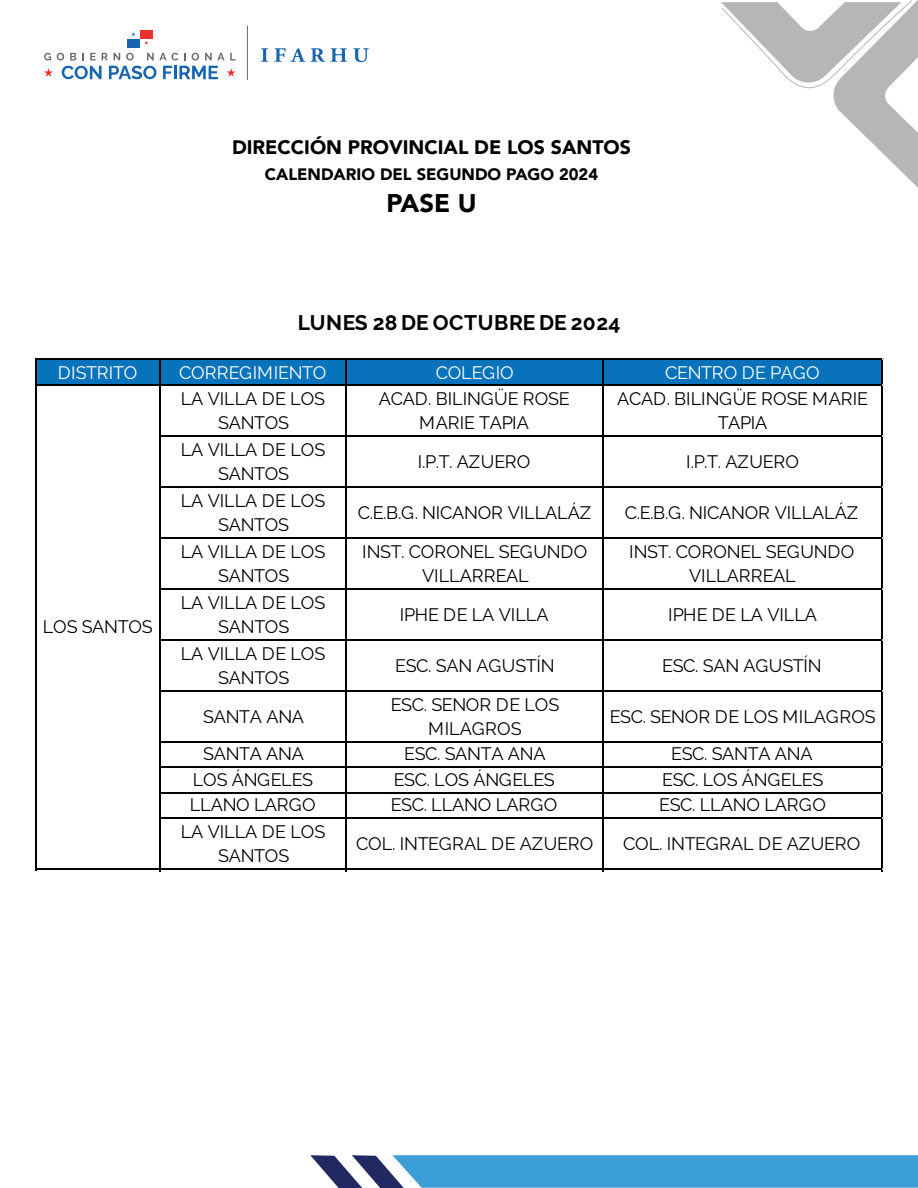
<style>
.page{position:relative;width:918px;height:1188px;background:#fff}
.page>*{position:absolute;margin:0;border:0;box-sizing:border-box;transform-origin:0 0}
.t1{font:900 25.5px "Avenir";color:#000001}
.t2{font:700 21px "Raleway";letter-spacing:.015em;color:#000001}
.t3{font:900 19.5px "Avenir";color:#000001}
.t4{font:18px/24px "Raleway";letter-spacing:-.005em;color:#000001;text-align:center}
.t5{font:18px "Raleway";color:#fff}
.t6{font:18px "Raleway";letter-spacing:-.02em;color:#fff}
.t7{font:900 16.5px "Avenir";color:#000001}
</style>
<div class="page">
<svg style="left:44px;top:53px;width:7px;height:7px"></svg>
<svg style="left:57px;top:53px;width:7px;height:7px"></svg>
<svg style="left:70px;top:53px;width:6px;height:7px"></svg>
<svg style="left:82px;top:53px;width:2px;height:7px"></svg>
<svg style="left:90px;top:53px;width:6px;height:7px"></svg>
<svg style="left:102px;top:53px;width:6px;height:7px"></svg>
<svg style="left:114px;top:53px;width:6px;height:7px"></svg>
<svg style="left:126px;top:53px;width:8px;height:7px"></svg>
<svg style="left:147px;top:53px;width:31px;height:7px"></svg>
<svg style="left:184px;top:53px;width:2px;height:7px"></svg>
<svg style="left:192px;top:53px;width:7px;height:7px"></svg>
<svg style="left:205px;top:53px;width:31px;height:7px"></svg>
<svg style="left:62px;top:66px;width:40px;height:13px"></svg>
<svg style="left:109px;top:66px;width:47px;height:13px"></svg>
<svg style="left:163px;top:66px;width:55px;height:13px"></svg>
<div style="left:140px;top:30px;width:13px;height:9px;background:#ee302e"></div>
<div style="left:127px;top:39px;width:13px;height:8px;background:#1764b1"></div>
<svg style="left:44px;top:68px;width:9px;height:9px"></svg>
<svg style="left:227px;top:68px;width:9px;height:9px"></svg>
<svg style="left:261px;top:48px;width:7px;height:14px"></svg>
<svg style="left:274px;top:48px;width:51px;height:14px"></svg>
<svg style="left:331px;top:48px;width:16px;height:14px"></svg>
<svg style="left:353px;top:48px;width:16px;height:14px"></svg>
<hr style="left:247px;top:25px;width:1px;height:55px;background:#646a6d">
<svg style="left:721px;top:0;width:197px;height:188px"></svg>
<div style="left:35px;top:358px;width:848px;height:27px;background:#0873bb"></div>
<hr style="left:37px;top:358px;width:846px;height:2px;background:#000001">
<hr style="left:37px;top:384px;width:846px;height:1px;background:#000001">
<hr style="left:161px;top:435px;width:722px;height:1px;background:#000001">
<hr style="left:161px;top:486px;width:722px;height:1px;background:#000001">
<hr style="left:161px;top:537px;width:722px;height:1px;background:#000001">
<hr style="left:161px;top:588px;width:722px;height:1px;background:#000001">
<hr style="left:161px;top:639px;width:722px;height:1px;background:#000001">
<hr style="left:161px;top:690px;width:722px;height:1px;background:#000001">
<hr style="left:161px;top:741px;width:722px;height:1px;background:#000001">
<hr style="left:161px;top:766px;width:722px;height:2px;background:#000001">
<hr style="left:161px;top:792px;width:722px;height:1px;background:#000001">
<hr style="left:161px;top:817px;width:722px;height:2px;background:#000001">
<hr style="left:37px;top:868px;width:846px;height:2px;background:#000001">
<hr style="left:35px;top:358px;width:2px;height:513px;background:#000001">
<hr style="left:160px;top:360px;width:1px;height:511px;background:#000001">
<hr style="left:346px;top:360px;width:1px;height:511px;background:#000001">
<hr style="left:602px;top:360px;width:2px;height:511px;background:#000001">
<hr style="left:881px;top:360px;width:2px;height:511px;background:#000001">
<svg style="left:310px;top:1155px;width:608px;height:33px;background:#4b9ed1"></svg>
<p class="t3" style="left:232px;top:130px;width:400px">DIRECCIÓN PROVINCIAL DE LOS SANTOS</p>
<h1 class="t1" style="left:386px;top:182px;width:92px">PASE U</h1>
<p class="t7" style="left:265px;top:160px;width:335px">CALENDARIO DEL SEGUNDO PAGO 2024</p>
<p class="t2" style="left:298px;top:310px;width:324px">LUNES 28 DE OCTUBRE DE 2024</p>
<p class="t5" style="left:58px;top:363px;width:81px">DISTRITO</p>
<p class="t5" style="left:179px;top:363px;width:148px">CORREGIMIENTO</p>
<p class="t5" style="left:436px;top:363px;width:79px">COLEGIO</p>
<p class="t6" style="left:665px;top:363px;width:156px">CENTRO DE PAGO</p>
<p class="t4" style="left:181px;top:386px;width:146px">LA VILLA DE LOS<br>SANTOS</p>
<p class="t4" style="left:379px;top:386px;width:192px">ACAD. BILINGÜE ROSE<br>MARIE TAPIA</p>
<p class="t4" style="left:617px;top:386px;width:252px">ACAD. BILINGÜE ROSE MARIE<br>TAPIA</p>
<p class="t4" style="left:181px;top:437px;width:146px">LA VILLA DE LOS<br>SANTOS</p>
<p class="t4" style="left:418px;top:449px;width:114px">I.P.T. AZUERO</p>
<p class="t4" style="left:686px;top:449px;width:114px">I.P.T. AZUERO</p>
<p class="t4" style="left:181px;top:488px;width:146px">LA VILLA DE LOS<br>SANTOS</p>
<p class="t4" style="left:358px;top:500px;width:235px">C.E.B.G. NICANOR VILLALÁZ</p>
<p class="t4" style="left:625px;top:500px;width:235px">C.E.B.G. NICANOR VILLALÁZ</p>
<p class="t4" style="left:181px;top:539px;width:146px">LA VILLA DE LOS<br>SANTOS</p>
<p class="t4" style="left:362px;top:539px;width:227px">INST. CORONEL SEGUNDO<br>VILLARREAL</p>
<p class="t4" style="left:629px;top:539px;width:227px">INST. CORONEL SEGUNDO<br>VILLARREAL</p>
<p class="t4" style="left:181px;top:590px;width:146px">LA VILLA DE LOS<br>SANTOS</p>
<p class="t4" style="left:400px;top:602px;width:150px">IPHE DE LA VILLA</p>
<p class="t4" style="left:668px;top:602px;width:150px">IPHE DE LA VILLA</p>
<p class="t4" style="left:43px;top:614px;width:112px">LOS SANTOS</p>
<p class="t4" style="left:181px;top:641px;width:146px">LA VILLA DE LOS<br>SANTOS</p>
<p class="t4" style="left:395px;top:653px;width:161px">ESC. SAN AGUSTÍN</p>
<p class="t4" style="left:662px;top:653px;width:161px">ESC. SAN AGUSTÍN</p>
<p class="t4" style="left:203px;top:704px;width:102px">SANTA ANA</p>
<p class="t4" style="left:391px;top:692px;width:170px">ESC. SENOR DE LOS<br>MILAGROS</p>
<p class="t4" style="left:610px;top:704px;width:268px">ESC. SENOR DE LOS MILAGROS</p>
<p class="t4" style="left:203px;top:742px;width:102px">SANTA ANA</p>
<p class="t4" style="left:404px;top:742px;width:143px">ESC. SANTA ANA</p>
<p class="t4" style="left:671px;top:742px;width:143px">ESC. SANTA ANA</p>
<p class="t4" style="left:193px;top:767px;width:122px">LOS ÁNGELES</p>
<p class="t4" style="left:394px;top:767px;width:163px">ESC. LOS ÁNGELES</p>
<p class="t4" style="left:662px;top:767px;width:163px">ESC. LOS ÁNGELES</p>
<p class="t4" style="left:190px;top:793px;width:128px">LLANO LARGO</p>
<p class="t4" style="left:391px;top:793px;width:168px">ESC. LLANO LARGO</p>
<p class="t4" style="left:659px;top:793px;width:168px">ESC. LLANO LARGO</p>
<p class="t4" style="left:181px;top:820px;width:146px">LA VILLA DE LOS<br>SANTOS</p>
<p class="t4" style="left:356px;top:832px;width:238px">COL. INTEGRAL DE AZUERO</p>
<p class="t4" style="left:623px;top:832px;width:238px">COL. INTEGRAL DE AZUERO</p>
</div>
